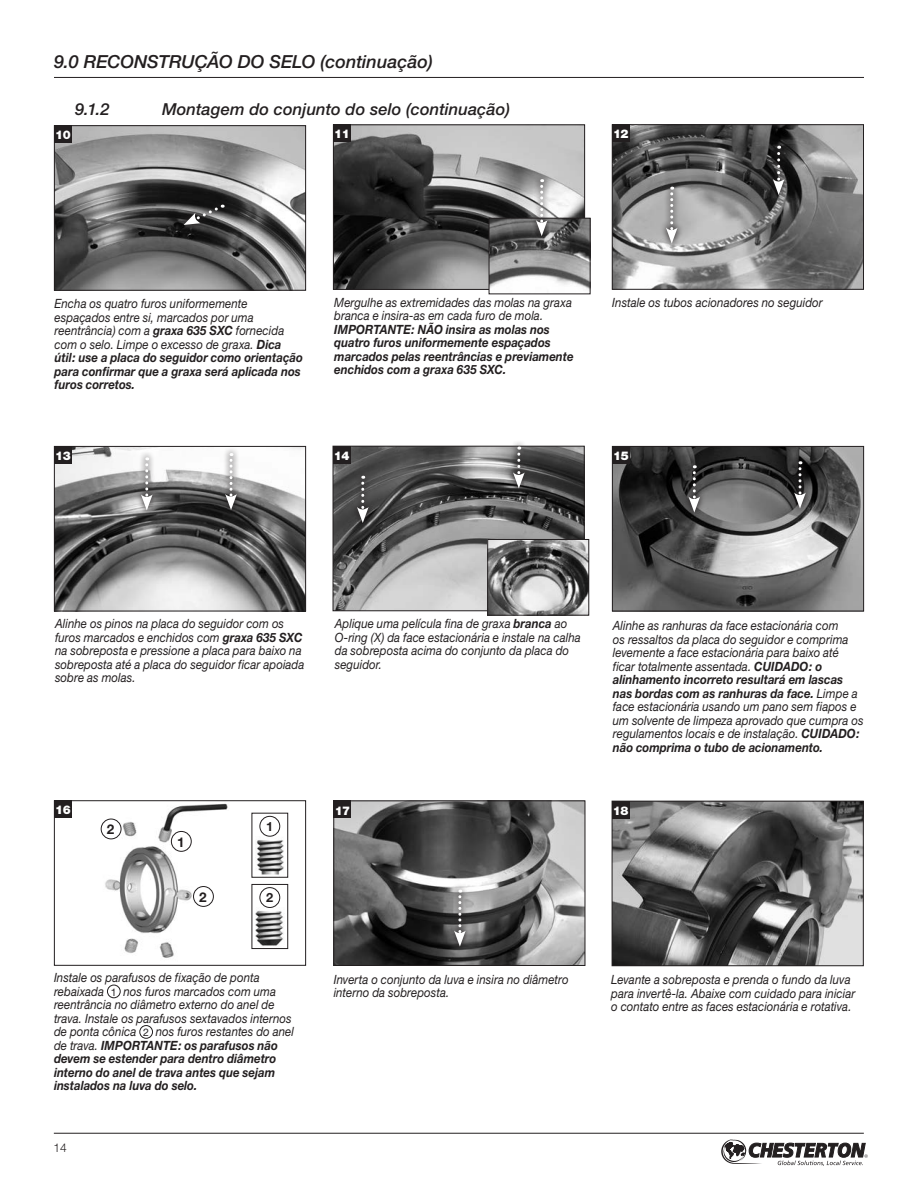
<style>
.page{position:relative;width:918px;height:1188px;background:#fff}
.page>*{position:absolute;margin:0;border:0;box-sizing:border-box;transform-origin:0 0}
.t1{font:italic 500 18px "Helvetica Neue";letter-spacing:-.005em;color:#231f20}
.t2{font:italic 500 16.5px "Helvetica Neue";letter-spacing:.005em;color:#231f20}
.t3{font:700 13.5px "Helvetica Neue CE";color:#231f20}
.t4{font:italic 12.75px/13.5px "Helvetica Neue CE";letter-spacing:.005em;color:#231f20;scale:.9 1}
.t5{font:italic 700 12.75px/13.5px "Helvetica Neue CE";color:#231f20;scale:.9 1}
.t6{font:700 12.75px "Helvetica Neue CE";color:#231f20}
.t7{font:900 12px "Helvetica Neue CE";letter-spacing:-.05em;color:#fff}
.t8{font:300 12px "Helvetica Neue CE";color:#231f20}
.s1{font-weight:400}
.s2{font-weight:700}
.s3{font-style:normal;font-size:10.5px}
</style>
<div class="page">
<svg style="left:721px;top:1139px;width:147px;height:27px"></svg>
<hr style="left:54px;top:1133px;width:810px;height:1px;background:#231f20">
<img style="left:614px;top:803px;width:248px;height:161px">
<div style="left:612px;top:801px;width:252px;height:165px;border:1px solid #231f20"></div>
<div style="left:612px;top:801px;width:18px;height:18px;background:#231f20"></div>
<img style="left:100px;top:803px;width:189px;height:155px">
<div style="left:54px;top:800px;width:252px;height:166px;border:1px solid #231f20"></div>
<div style="left:54px;top:800px;width:18px;height:18px;background:#231f20"></div>
<img style="left:253px;top:890px;width:33px;height:57px">
<div style="left:251px;top:884px;width:37px;height:65px;border:1px solid #231f20"></div>
<div style="left:260px;top:888px;width:20px;height:19px;background:#fff;border-radius:50%"></div>
<div style="left:260px;top:887px;width:20px;height:21px;border:1px solid #231f20;border-radius:50%"></div>
<img style="left:253px;top:819px;width:33px;height:57px">
<div style="left:251px;top:813px;width:37px;height:65px;border:1px solid #231f20"></div>
<div style="left:260px;top:816px;width:20px;height:20px;background:#fff;border-radius:50%"></div>
<div style="left:260px;top:816px;width:20px;height:21px;border:1px solid #231f20;border-radius:50%"></div>
<div style="left:171px;top:831px;width:20px;height:20px;background:#fff;border-radius:50%"></div>
<div style="left:171px;top:831px;width:21px;height:21px;border:1px solid #231f20;border-radius:50%"></div>
<div style="left:194px;top:887px;width:19px;height:19px;background:#fff;border-radius:50%"></div>
<div style="left:193px;top:886px;width:21px;height:21px;border:1px solid #231f20;border-radius:50%"></div>
<div style="left:101px;top:819px;width:20px;height:20px;background:#fff;border-radius:50%"></div>
<div style="left:101px;top:819px;width:20px;height:20px;border:1px solid #231f20;border-radius:50%"></div>
<img style="left:335px;top:126px;width:248px;height:162px">
<div style="left:333px;top:124px;width:252px;height:166px;border:1px solid #231f20"></div>
<div style="left:333px;top:124px;width:18px;height:18px;background:#231f20"></div>
<img style="left:491px;top:220px;width:98px;height:71px">
<div style="left:489px;top:218px;width:102px;height:76px;border:1px solid #231f20"></div>
<svg style="left:529px;top:173px;width:25px;height:69px"></svg>
<svg style="left:536px;top:179px;width:12px;height:57px"></svg>
<img style="left:614px;top:126px;width:248px;height:162px">
<div style="left:612px;top:124px;width:252px;height:166px;border:1px solid #231f20"></div>
<div style="left:612px;top:124px;width:18px;height:18px;background:#231f20"></div>
<img style="left:56px;top:448px;width:248px;height:161px">
<div style="left:54px;top:446px;width:252px;height:165px;border:1px solid #231f20"></div>
<div style="left:54px;top:446px;width:18px;height:18px;background:#231f20"></div>
<svg style="left:134px;top:451px;width:25px;height:66px"></svg>
<svg style="left:141px;top:457px;width:12px;height:53px"></svg>
<svg style="left:219px;top:446px;width:24px;height:70px"></svg>
<svg style="left:225px;top:453px;width:12px;height:57px"></svg>
<img style="left:335px;top:802px;width:248px;height:162px">
<div style="left:333px;top:800px;width:252px;height:166px;border:1px solid #231f20"></div>
<div style="left:333px;top:800px;width:18px;height:18px;background:#231f20"></div>
<svg style="left:447px;top:883px;width:25px;height:70px"></svg>
<svg style="left:454px;top:890px;width:12px;height:57px"></svg>
<img style="left:614px;top:448px;width:248px;height:161px">
<div style="left:612px;top:446px;width:252px;height:165px;border:1px solid #231f20"></div>
<div style="left:612px;top:446px;width:18px;height:18px;background:#231f20"></div>
<svg style="left:682px;top:459px;width:25px;height:60px"></svg>
<svg style="left:688px;top:465px;width:12px;height:48px"></svg>
<svg style="left:788px;top:455px;width:24px;height:60px"></svg>
<svg style="left:794px;top:461px;width:12px;height:48px"></svg>
<img style="left:335px;top:448px;width:248px;height:161px">
<div style="left:333px;top:446px;width:252px;height:165px;border:1px solid #231f20"></div>
<div style="left:333px;top:446px;width:18px;height:18px;background:#231f20"></div>
<img style="left:489px;top:541px;width:98px;height:73px">
<div style="left:487px;top:539px;width:102px;height:77px;border:1px solid #231f20"></div>
<img style="left:56px;top:127px;width:248px;height:162px">
<div style="left:54px;top:125px;width:252px;height:166px;border:1px solid #231f20"></div>
<div style="left:54px;top:125px;width:18px;height:18px;background:#231f20"></div>
<svg style="left:177px;top:198px;width:53px;height:34px"></svg>
<svg style="left:184px;top:205px;width:39px;height:20px"></svg>
<svg style="left:659px;top:180px;width:25px;height:70px"></svg>
<svg style="left:666px;top:187px;width:12px;height:57px"></svg>
<svg style="left:766px;top:139px;width:25px;height:62px"></svg>
<svg style="left:773px;top:146px;width:12px;height:49px"></svg>
<svg style="left:350px;top:469px;width:25px;height:60px"></svg>
<svg style="left:357px;top:476px;width:12px;height:47px"></svg>
<svg style="left:506px;top:442px;width:25px;height:52px"></svg>
<svg style="left:513px;top:447px;width:12px;height:41px"></svg>
<hr style="left:54px;top:77px;width:810px;height:1px;background:#231f20">
<div style="left:107px;top:985px;width:14px;height:13px;border:1px solid #231f20;border-radius:50%"></div>
<div style="left:139px;top:1025px;width:14px;height:14px;border:1px solid #231f20;border-radius:50%"></div>
<h1 class="t1" style="left:54px;top:51px;width:380px">9.0 RECONSTRUÇÃO DO SELO (continuação)</h1>
<p class="t2" style="left:75px;top:99px;width:36px">9.1.2</p>
<p class="t2" style="left:162px;top:99px;width:349px">Montagem do conjunto do selo (continuação)</p>
<p class="t7" style="left:55px;top:128px;width:17px">10</p>
<p class="t7" style="left:334px;top:127px;width:17px">11</p>
<p class="t7" style="left:613px;top:127px;width:17px">12</p>
<p class="t4" style="left:55px;top:297px;width:216px">Encha os quatro furos uniformemente</p>
<p class="t4" style="left:612px;top:296px;width:235px">Instale os tubos acionadores no seguidor</p>
<p class="t5" style="left:55px;top:310px;width:277px"><span class="s1">espaçados entre si, marcados por uma reentrância) com a</span> graxa 635 SXC <span class="s1">fornecida com o selo. Limpe o excesso de graxa.</span> Dica útil: use a placa do seguidor como orientação para confirmar que a graxa será aplicada nos furos corretos.</p>
<p class="t4" style="left:334px;top:296px;width:266px">Mergulhe as extremidades das molas na graxa branca e insira-as em cada furo de mola.</p>
<p class="t5" style="left:334px;top:323px;width:267px">IMPORTANTE: NÃO insira as molas nos quatro furos uniformemente espaçados marcados pelas reentrâncias e previamente enchidos com a graxa 635 SXC.</p>
<p class="t7" style="left:55px;top:448px;width:17px">13</p>
<p class="t7" style="left:334px;top:448px;width:17px">14</p>
<p class="t7" style="left:613px;top:448px;width:17px">15</p>
<p class="t4" style="left:55px;top:617px;width:279px">Alinhe os pinos na placa do seguidor com os furos marcados e enchidos com <span class="s2">graxa 635 SXC </span>na sobreposta e pressione a placa para baixo na sobreposta até a placa do seguidor ficar apoiada sobre as molas.</p>
<p class="t4" style="left:335px;top:617px;width:275px">Aplique uma película fina de graxa <span class="s2">branca</span> ao O-ring (X) da face estacionária e instale na calha da sobreposta acima do conjunto da placa do seguidor.</p>
<p class="t4" style="left:613px;top:619px;width:280px">Alinhe as ranhuras da face estacionária com<br>os ressaltos da placa do seguidor e comprima levemente a face estacionária para baixo até ficar totalmente assentada. <span class="s2">CUIDADO: o alinhamento incorreto resultará em lascas nas bordas com as ranhuras da face.</span> Limpe a face estacionária usando um pano sem fiapos e um solvente de limpeza aprovado que cumpra os regulamentos locais e de instalação. <span class="s2">CUIDADO: não comprima o tubo de acionamento.</span></p>
<p class="t7" style="left:55px;top:803px;width:17px">1 67</p>
<p class="t7" style="left:613px;top:803px;width:17px">18</p>
<p class="t7" style="left:335px;top:803px;width:17px">17</p>
<p class="t3" style="left:107px;top:821px;width:9px">2</p>
<p class="t3" style="left:177px;top:833px;width:9px">1</p>
<p class="t3" style="left:199px;top:889px;width:9px">2</p>
<p class="t6" style="left:266px;top:819px;width:9px">1</p>
<p class="t6" style="left:266px;top:890px;width:9px">2</p>
<p class="t4" style="left:54px;top:971px;width:268px">Instale os parafusos de fixação de ponta rebaixada <span class="s3">1</span> nos furos marcados com uma reentrância no diâmetro externo do anel de trava. Instale os parafusos sextavados internos de ponta cônica <span class="s3">2</span> nos furos restantes do anel de trava. <span class="s2">IMPORTANTE: os parafusos não devem se estender para dentro diâmetro interno do anel de trava antes que sejam instalados na luva do selo.</span></p>
<p class="t4" style="left:334px;top:973px;width:263px">Inverta o conjunto da luva e insira no diâmetro interno da sobreposta.</p>
<p class="t8" style="left:53px;top:1140px;width:15px">14</p>
<p class="t4" style="left:611px;top:973px;width:273px">Levante a sobreposta e prenda o fundo da luva para invertê-la. Abaixe com cuidado para iniciar o contato entre as faces estacionária e rotativa.</p>
</div>
